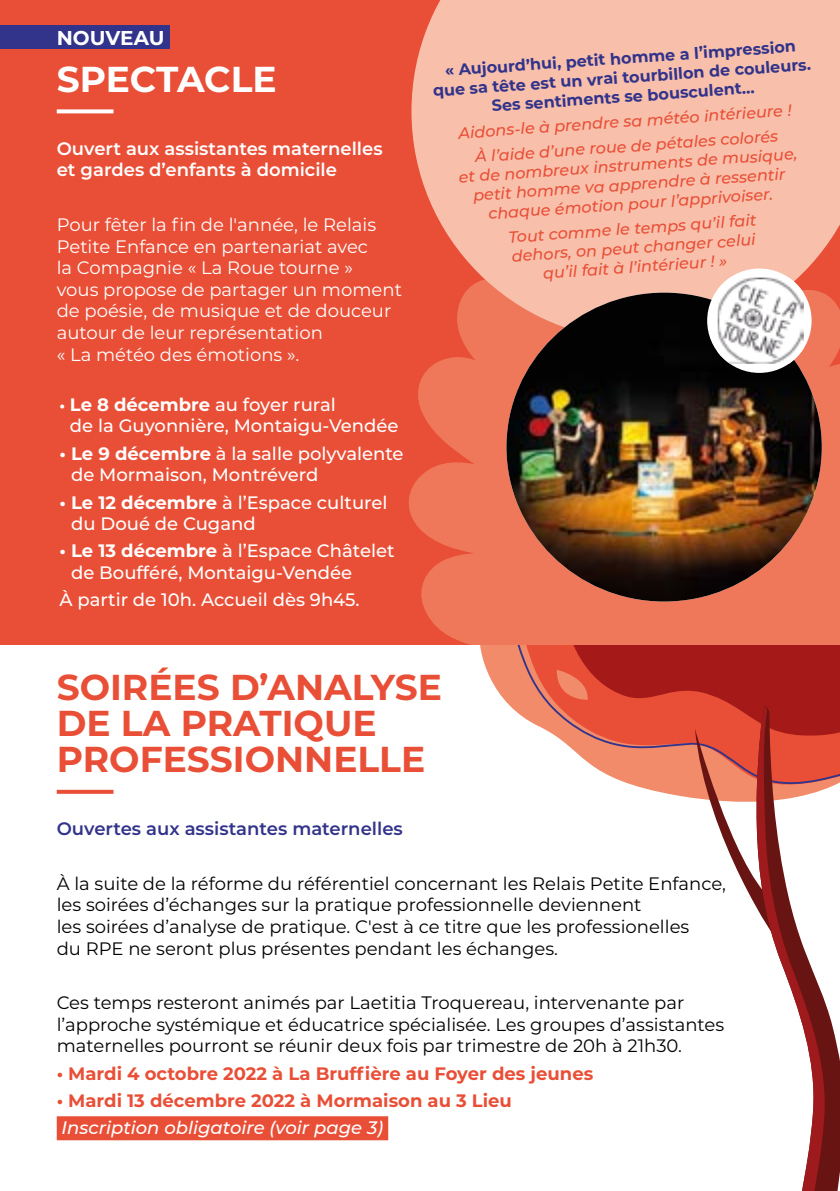
<style>
.page{position:relative;width:840px;height:1191px;background:#fff}
.page>*{position:absolute;margin:0;border:0;box-sizing:border-box;transform-origin:0 0}
.t1{font:700 36px/36px "Montserrat";color:#e94f37}
.t2{font:700 36px "Montserrat";letter-spacing:-.005em;color:#fff}
.t3{font:700 20px "Montserrat";color:#fff}
.t4{font:18px/21.6px "Montserrat";color:#000}
.t5{font:500 18px/21.6px "Montserrat";color:#fff}
.t6{font:18px/21.6px "Montserrat";color:#fff}
.t7{font:700 18px "Montserrat";color:#e94f37}
.t8{font:600 18px/21.6px "Montserrat";color:#fff}
.t9{font:600 18px "Montserrat";color:#32338a}
.t10{font:italic 500 18px "Montserrat";color:#fff}
.t11{font:italic 500 16px/19.2px "Montserrat";color:#e94f37;text-align:center}
.t12{font:700 16px/19.2px "Montserrat";color:#32338a;text-align:center}
.s1{font-weight:700;font-size:16px}
.s2{font-weight:700}
</style>
<div class="page">
<svg style="left:477px;top:644px;width:35px;height:64px;fill:#f18b6a"></svg>
<svg style="left:512px;top:644px;width:44px;height:92px;background:#ea8872"></svg>
<svg style="left:556px;top:644px;width:283px;height:547px"></svg>
<div style="left:0;top:0;width:839px;height:644px;background:#e94f37"></div>
<svg style="left:409px;top:340px;width:430px;height:304px;background:#ee7254"></svg>
<svg style="left:411px;top:0;width:428px;height:340px;background:#f6b59f"></svg>
<hr style="left:839px;top:0;width:1px;height:1191px;background:#32338a">
<div style="left:57px;top:1116px;width:331px;height:24px;background:#e94f37"></div>
<svg style="left:57px;top:790px;width:56px;height:4px"></svg>
<svg style="left:57px;top:109px;width:56px;height:4px"></svg>
<img style="left:506px;top:293px;width:315px;height:308px">
<div style="left:0;top:25px;width:169px;height:23px;background:#32338a"></div>
<div style="left:706px;top:268px;width:105px;height:105px;background:#fff;border-radius:50%"></div>
<img style="left:717px;top:278px;width:86px;height:86px">
<p class="t3" style="left:57px;top:23px;width:109px">NOUVEAU</p>
<h1 class="t2" style="left:57px;top:53px;width:221px">SPECTACLE</h1>
<p class="t8" style="left:57px;top:137px;width:327px">Ouvert aux assistantes maternelles et gardes d’enfants à domicile</p>
<p class="t6" style="left:57px;top:213px;width:346px">Pour fêter la fin de l'année, le Relais<br>Petite Enfance en partenariat avec<br>la Compagnie « La Roue tourne »<br>vous propose de partager un moment de poésie, de musique et de douceur autour de leur représentation<br>« La météo des émotions ».</p>
<p class="t5" style="left:70px;top:393px;width:330px;text-indent:-10px"><span class="s1">•</span> <span class="s2">Le 8 décembre</span> au foyer rural<br>de la Guyonnière, Montaigu-Vendée</p>
<p class="t5" style="left:71px;top:442px;width:334px;text-indent:-12px"><span class="s2">• Le 9 décembre</span> à la salle polyvalente de Mormaison, Montréverd</p>
<p class="t5" style="left:71px;top:490px;width:318px;text-indent:-12px"><span class="s2">• Le 12 décembre</span> à l’Espace culturel du Doué de Cugand</p>
<p class="t5" style="left:71px;top:539px;width:325px;text-indent:-12px"><span class="s2">• Le 13 décembre</span> à l’Espace Châtelet de Boufféré, Montaigu-Vendée</p>
<p class="t5" style="left:60px;top:588px;width:301px">À partir de 10h. Accueil dès 9h45.</p>
<p class="t12" style="left:430px;top:61px;width:380px;rotate:-4deg">« Aujourd’hui, petit homme a l’impression que sa tête est un vrai tourbillon de couleurs.<br>Ses sentiments se bousculent…</p>
<p class="t11" style="left:457px;top:120px;width:335px;line-height:24.8px;rotate:-4deg">Aidons-le à prendre sa météo intérieure !<br>À l’aide d’une roue de pétales colorés</p>
<p class="t11" style="left:458px;top:167px;width:341px;rotate:-4deg">et de nombreux instruments de musique, petit homme va apprendre à ressentir chaque émotion pour l’apprivoiser.</p>
<p class="t11" style="left:507px;top:227px;width:250px;rotate:-4deg">Tout comme le temps qu’il fait dehors, on peut changer celui qu’il fait à l’intérieur ! »</p>
<h1 class="t1" style="left:57px;top:667px;width:386px">SOIRÉES D’ANALYSE<br>DE LA PRATIQUE<br>PROFESSIONNELLE</h1>
<p class="t9" style="left:57px;top:816px;width:347px">Ouvertes aux assistantes maternelles</p>
<p class="t4" style="left:57px;top:872px;width:670px">À la suite de la réforme du référentiel concernant les Relais Petite Enfance, les soirées d’échanges sur la pratique professionnelle deviennent<br>les soirées d’analyse de pratique. C'est à ce titre que les professionelles<br>du RPE ne seront plus présentes pendant les échanges.</p>
<p class="t4" style="left:57px;top:991px;width:668px">Ces temps resteront animés par Laetitia Troquereau, intervenante par l’approche systémique et éducatrice spécialisée. Les groupes d’assistantes maternelles pourront se réunir deux fois par trimestre de 20h à 21h30.</p>
<p class="t7" style="left:57px;top:1060px;width:537px">• Mardi 4 octobre 2022 à La Bruffière au Foyer des jeunes</p>
<p class="t7" style="left:57px;top:1087px;width:456px">• Mardi 13 décembre 2022 à Mormaison au 3 Lieu</p>
<p class="t10" style="left:62px;top:1115px;width:323px">Inscription obligatoire (voir page 3)</p>
</div>
